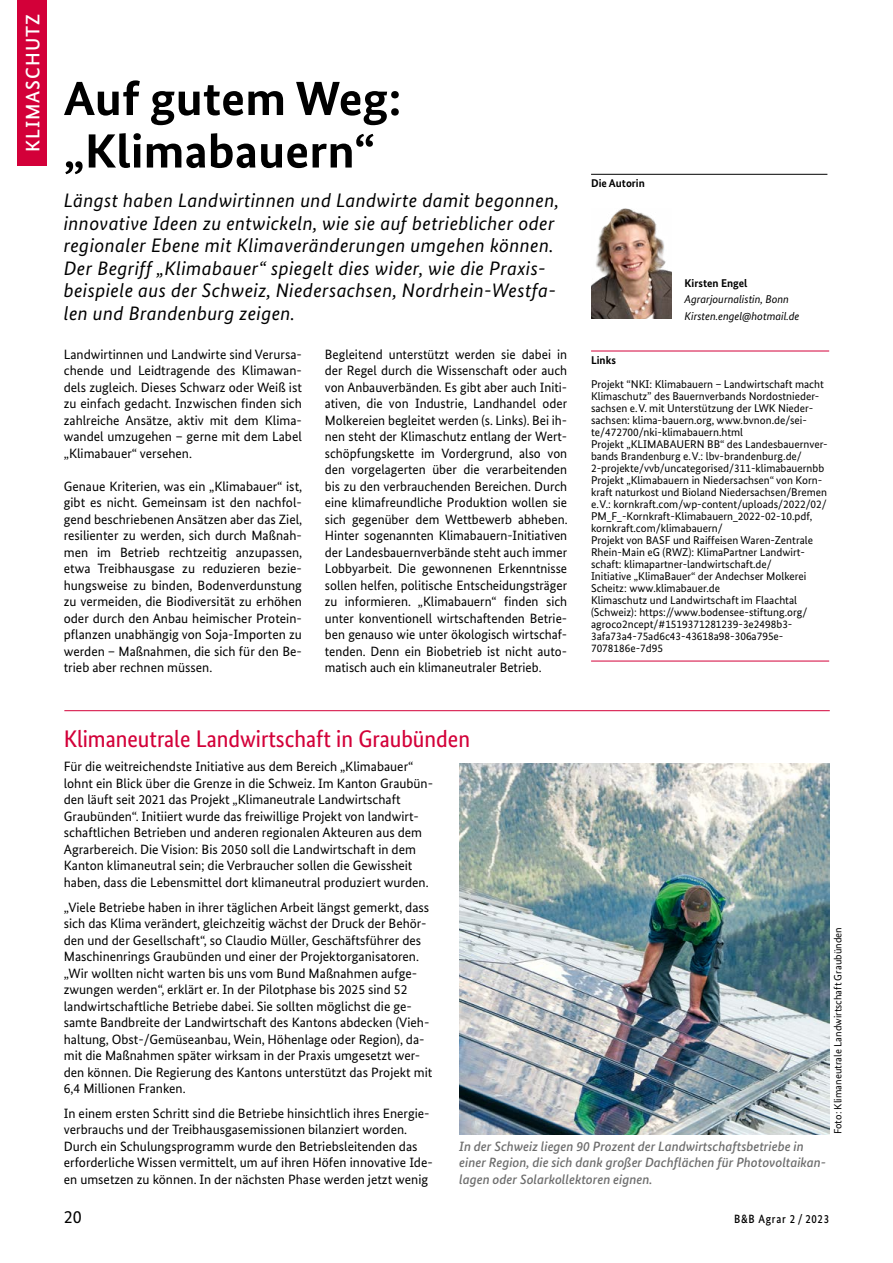
<style>
.page{position:relative;width:893px;height:1263px;background:#fff}
.page>*{position:absolute;margin:0;border:0;box-sizing:border-box;transform-origin:0 0}
.t1{font:700 48px/52.5px "Bundes Sans";color:#000;scale:1.05 1}
.t2{font:24px "Bundes Sans Cond";color:#d30039;scale:1.05 1}
.t3{font:italic 19.5px/22.5px "Bundes Sans";letter-spacing:.02em;color:#000}
.t4{font:500 19.5px "Bundes Sans";letter-spacing:.05em;color:#fff}
.t5{font:18px "Bundes Sans";color:#000}
.t6{font:13.5px/16.5px "Bundes Sans";color:#000;text-align:justify}
.t7{font:italic 500 13.5px/16.5px "Bundes Sans";color:#6e6e6e}
.t8{font:500 12px "Bundes Sans";letter-spacing:.07em;color:#000;scale:.9 1}
.t9{font:11.25px/12px "Bundes Sans";color:#000}
.t10{font:italic 11.25px/16.5px "Bundes Sans";color:#000}
.t11{font:700 11.25px "Bundes Sans";color:#000}
.t12{font:10.5px "Bundes Sans";color:#000}
</style>
<div class="page">
<hr style="left:591px;top:351px;width:238px;height:1px;background:#d30039">
<hr style="left:591px;top:661px;width:238px;height:1px;background:#d30039">
<img style="left:459px;top:763px;width:370px;height:371px">
<hr style="left:591px;top:174px;width:236px;height:1px;background:#000">
<img style="left:591px;top:208px;width:81px;height:111px">
<hr style="left:64px;top:710px;width:766px;height:1px;background:#d30039">
<div style="left:17px;top:0;width:30px;height:166px;background:#d30039"></div>
<h3 class="t4" style="left:21px;top:152px;width:139px;rotate:-90deg">KLIMASCHUTZ</h3>
<h1 class="t1" style="left:64px;top:72px;width:323px">Auf gutem Weg: „Klimabauern“</h1>
<p class="t3" style="left:64px;top:189px;width:497px">Längst haben Landwirtinnen und Landwirte damit begonnen, innovative Ideen zu entwickeln, wie sie auf betrieblicher oder regionaler Ebene mit Klimaveränderungen umgehen können.<br>Der Begriff „Klimabauer“ spiegelt dies wider, wie die Praxis&shy;beispiele aus der Schweiz, Niedersachsen, Nordrhein-Westfa&shy;len und Brandenburg zeigen.</p>
<p class="t6" style="left:64px;top:346px;width:240px">Landwirtinnen und Landwirte sind Verursa&shy;chende und Leidtragende des Klimawan&shy;dels zugleich. Dieses Schwarz oder Weiß ist zu einfach gedacht. Inzwischen finden sich zahlreiche Ansätze, aktiv mit dem Klima&shy;wandel umzugehen – gerne mit dem Label „Klimabauer“ versehen.</p>
<p class="t6" style="left:64px;top:478px;width:240px">Genaue Kriterien, was ein „Klimabauer“ ist, gibt es nicht. Gemeinsam ist den nachfol&shy;gend beschriebenen Ansätzen aber das Ziel, resilienter zu werden, sich durch Maßnah&shy;men im Betrieb rechtzeitig anzupassen, etwa Treibhausgase zu reduzieren bezie&shy;hungsweise zu binden, Bodenverdunstung zu vermeiden, die Biodiversität zu erhöhen oder durch den Anbau heimischer Protein&shy;pflanzen unabhängig von Soja-Importen zu werden – Maßnahmen, die sich für den Be&shy;trieb aber rechnen müssen.</p>
<p class="t11" style="left:591px;top:177px;width:55px">Die Autorin</p>
<p class="t11" style="left:685px;top:276px;width:64px">Kirsten Engel</p>
<p class="t10" style="left:685px;top:291px;width:116px">Agrarjournalistin, Bonn<br>Kirsten.engel@hotmail.de</p>
<p class="t6" style="left:325px;top:346px;width:244px">Begleitend unterstützt werden sie dabei in der Regel durch die Wissenschaft oder auch von Anbauverbänden. Es gibt aber auch Initi&shy;ativen, die von Industrie, Landhandel oder Molkereien begleitet werden (s. Links). Bei ih&shy;nen steht der Klimaschutz entlang der Wert&shy;schöpfungskette im Vordergrund, also von den vorgelagerten über die verarbeitenden bis zu den verbrauchenden Bereichen. Durch eine klimafreundliche Produktion wollen sie sich gegenüber dem Wettbewerb abheben.<br>Hinter sogenannten Klimabauern-Initiativen der Landesbauernverbände steht auch immer Lobbyarbeit. Die gewonnenen Erkenntnisse sollen helfen, politische Entscheidungsträger zu informieren. „Klimabauern“ finden sich unter konventionell wirtschaftenden Betrie&shy;ben genauso wie unter ökologisch wirtschaf&shy;tenden. Denn ein Biobetrieb ist nicht auto&shy;matisch auch ein klimaneutraler Betrieb.</p>
<p class="t11" style="left:591px;top:353px;width:26px">Links</p>
<p class="t9" style="left:591px;top:378px;width:238px">Projekt “NKI: Klimabauern – Landwirtschaft macht Klimaschutz” des Bauernverbands Nordostnieder&shy;sachsen e.V. mit Unterstützung der LWK Nieder&shy;sachsen: klima-bauern.org, www.bvnon.de/sei&shy;te/472700/nki-klimabauern.html<br>Projekt „KLIMABAUERN BB“ des Landesbauernver&shy;bands Brandenburg e.V.: lbv-brandenburg.de/ 2-projekte/vvb/uncategorised/311-klimabauernbb Projekt „Klimabauern in Niedersachsen“ von Korn&shy;kraft naturkost und Bioland Niedersachsen/Bremen e.V.: kornkraft.com/wp-content/uploads/2022/02/ PM_F_-Kornkraft-Klimabauern_2022-02-10.pdf, kornkraft.com/klimabauern/<br>Projekt von BASF und Raiffeisen Waren-Zentrale Rhein-Main eG (RWZ): KlimaPartner Landwirt&shy;schaft: klimapartner-landwirtschaft.de/<br>Initiative „KlimaBauer“ der Andechser Molkerei Scheitz: www.klimabauer.de<br>Klimaschutz und Landwirtschaft im Flaachtal (Schweiz): https://www.bodensee-stiftung.org/ agroco2ncept/#1519371281239-3e2498b3- 3afa73a4-75ad6c43-43618a98-306a795e-7078186e-7d95</p>
<h2 class="t2" style="left:64px;top:725px;width:388px">Klimaneutrale Landwirtschaft in Graubünden</h2>
<p class="t6" style="left:64px;top:758px;width:371px;text-align:left">Für die weitreichendste Initiative aus dem Bereich „Klimabauer“ lohnt ein Blick über die Grenze in die Schweiz. Im Kanton Graubün&shy;den läuft seit 2021 das Projekt „Klimaneutrale Landwirtschaft Graubünden“. Initiiert wurde das freiwillige Projekt von landwirt&shy;schaftlichen Betrieben und anderen regionalen Akteuren aus dem Agrarbereich. Die Vision: Bis 2050 soll die Landwirtschaft in dem Kanton klimaneutral sein; die Verbraucher sollen die Gewissheit haben, dass die Lebensmittel dort klimaneutral produziert wurden.</p>
<p class="t6" style="left:64px;top:898px;width:370px;text-align:left">„Viele Betriebe haben in ihrer täglichen Arbeit längst gemerkt, dass sich das Klima verändert, gleichzeitig wächst der Druck der Behör&shy;den und der Gesellschaft“, so Claudio Müller, Geschäftsführer des Maschinenrings Graubünden und einer der Projektorganisatoren. „Wir wollten nicht warten bis uns vom Bund Maßnahmen aufge&shy;zwungen werden“, erklärt er. In der Pilotphase bis 2025 sind 52 landwirtschaftliche Betriebe dabei. Sie sollten möglichst die ge&shy;samte Bandbreite der Landwirtschaft des Kantons abdecken (Vieh&shy;haltung, Obst-/Gemüseanbau, Wein, Höhenlage oder Region), da&shy;mit die Maßnahmen später wirksam in der Praxis umgesetzt wer&shy;den können. Die Regierung des Kantons unterstützt das Projekt mit 6,4 Millionen Franken.</p>
<p class="t6" style="left:64px;top:1105px;width:371px;text-align:left">In einem ersten Schritt sind die Betriebe hinsichtlich ihres Energie&shy;verbrauchs und der Treibhausgasemissionen bilanziert worden.<br>Durch ein Schulungsprogramm wurde den Betriebsleitenden das erforderliche Wissen vermittelt, um auf ihren Höfen innovative Ide&shy;en umsetzen zu können. In der nächsten Phase werden jetzt wenig</p>
<p class="t7" style="left:459px;top:1138px;width:368px">In der Schweiz liegen 90 Prozent der Landwirtschaftsbetriebe in einer Region, die sich dank großer Dachflächen für Photovoltaikan&shy;lagen oder Solarkollektoren eignen.</p>
<p class="t12" style="left:832px;top:1134px;width:208px;rotate:-90deg">Foto: Klimaneutrale Landwirtschaft Graubünden</p>
<h3 class="t5" style="left:64px;top:1206px;width:19px">20</h3>
<p class="t8" style="left:734px;top:1212px;width:107px">B&amp;B Agrar 2 / 2023</p>
</div>
